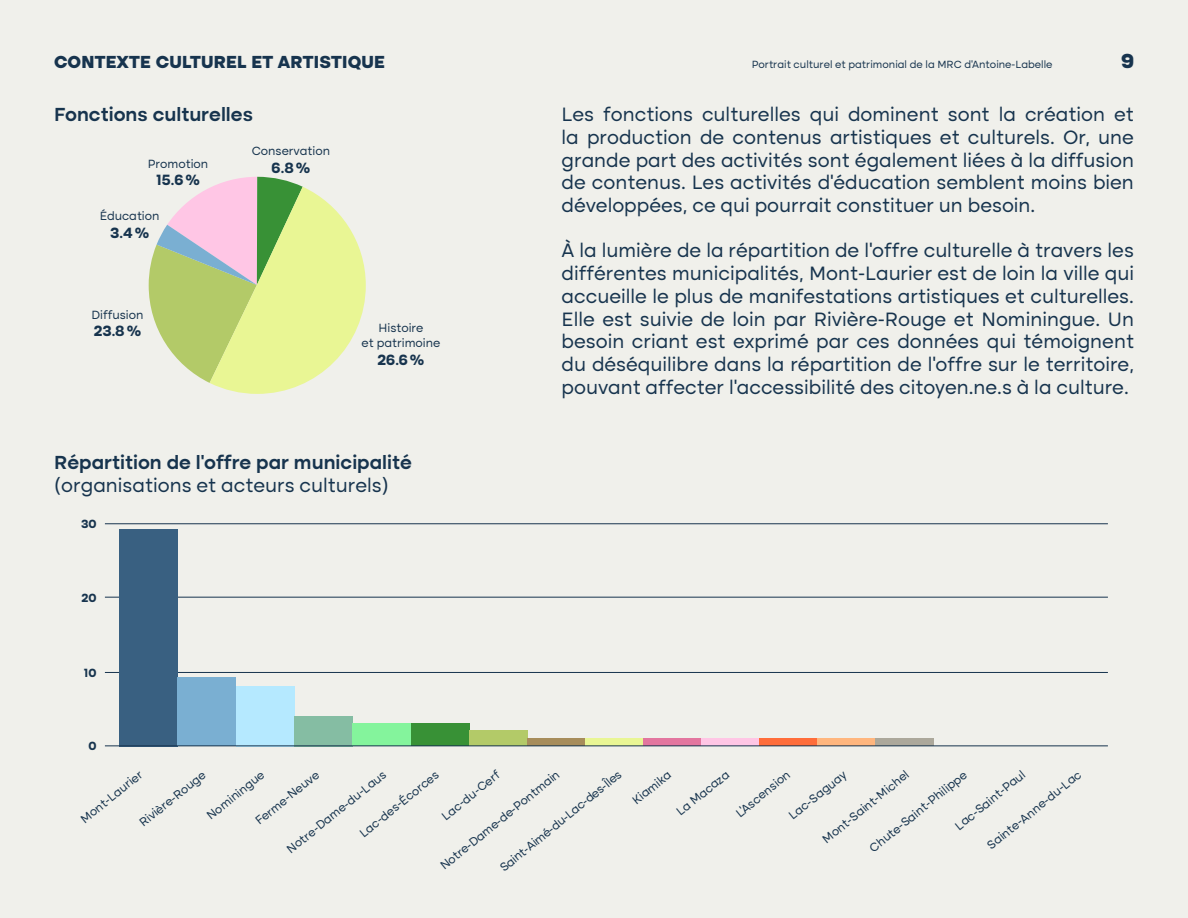
<style>
.page{position:relative;width:1188px;height:918px;background:#f0f0eb}
.page>*{position:absolute;margin:0;border:0;box-sizing:border-box;transform-origin:0 0}
.t1{font:800 21px "Altone";color:#17344e}
.t2{font:19.5px/22.8px "Altone";color:#17344e;text-align:justify}
.t3{font:600 19.5px/22.8px "Altone";color:#17344e}
.t4{font:800 18px "Altone";letter-spacing:.01em;color:#17344e}
.t5{font:700 15px "Altone";color:#17344e}
.t6{font:12px/15px "Altone";color:#17344e;text-align:center}
.t7{font:700 12px "Altone";color:#17344e}
.t8{font:10.5px "Altone";color:#17344e}
.s1{font-weight:400}
</style>
<div class="page">
<svg style="left:149px;top:177px;width:217px;height:217px"></svg>
<hr style="left:105px;top:523px;width:1003px;height:1px;background:#17344e">
<hr style="left:105px;top:597px;width:1003px;height:1px;background:#17344e">
<hr style="left:105px;top:672px;width:1003px;height:1px;background:#17344e">
<div style="left:119px;top:529px;width:58px;height:217px;background:#396081"></div>
<div style="left:177px;top:678px;width:59px;height:68px;background:#7aafd2"></div>
<div style="left:236px;top:686px;width:59px;height:60px;background:#b5e9ff"></div>
<div style="left:295px;top:716px;width:58px;height:30px;background:#85bda3"></div>
<div style="left:353px;top:723px;width:58px;height:23px;background:#84f49c"></div>
<div style="left:411px;top:723px;width:58px;height:23px;background:#389136"></div>
<div style="left:469px;top:731px;width:58px;height:15px;background:#b3ca68"></div>
<div style="left:527px;top:738px;width:58px;height:8px;background:#a78d5b"></div>
<div style="left:585px;top:738px;width:58px;height:8px;background:#e9f694"></div>
<div style="left:643px;top:738px;width:58px;height:8px;background:#e3769f"></div>
<div style="left:701px;top:738px;width:58px;height:8px;background:#ffc6e5"></div>
<div style="left:759px;top:738px;width:59px;height:8px;background:#ff6d3a"></div>
<div style="left:818px;top:738px;width:58px;height:8px;background:#ffb67e"></div>
<div style="left:876px;top:738px;width:58px;height:8px;background:#aca89b"></div>
<hr style="left:105px;top:745px;width:1003px;height:1px;background:#17344e">
<p class="t4" style="left:54px;top:53px;width:332px">CONTEXTE CULTUREL ET ARTISTIQUE</p>
<p class="t8" style="left:752px;top:59px;width:302px">Portrait culturel et patrimonial de la MRC d’Antoine-Labelle</p>
<p class="t1" style="left:1121px;top:51px;width:14px">9</p>
<p class="t3" style="left:54px;top:104px;width:201px">Fonctions culturelles</p>
<p class="t2" style="left:562px;top:104px;width:574px">Les fonctions culturelles qui dominent sont la création et la production de contenus artistiques et culturels. Or, une grande part des activités sont également liées à la diffusion de contenus. Les activités d’éducation semblent moins bien développées, ce qui pourrait constituer un besoin.</p>
<p class="t2" style="left:562px;top:240px;width:574px">À la lumière de la répartition de l’offre culturelle à travers les différentes municipalités, Mont-Laurier est de loin la ville qui accueille le plus de manifestations artistiques et culturelles.<br>Elle est suivie de loin par Rivière-Rouge et Nominingue. Un besoin criant est exprimé par ces données qui témoignent du déséquilibre dans la répartition de l’offre sur le territoire, pouvant affecter l’accessibilité des citoyen.ne.s à la culture.</p>
<p class="t6" style="left:252px;top:144px;width:80px">Conservation</p>
<p class="t6" style="left:148px;top:157px;width:62px">Promotion</p>
<p class="t5" style="left:272px;top:161px;width:40px">6.8%</p>
<p class="t5" style="left:156px;top:174px;width:45px">15.6%</p>
<p class="t6" style="left:100px;top:209px;width:61px">Éducation</p>
<p class="t5" style="left:110px;top:226px;width:40px">3.4%</p>
<p class="t6" style="left:91px;top:308px;width:54px">Diffusion</p>
<p class="t5" style="left:94px;top:324px;width:49px">23.8%</p>
<p class="t6" style="left:362px;top:322px;width:80px">Histoire<br>et patrimoine</p>
<p class="t5" style="left:378px;top:354px;width:48px">26.6%</p>
<p class="t3" style="left:54px;top:452px;width:359px">Répartition de l’offre par municipalité <span class="s1">(organisations et acteurs culturels)</span></p>
<p class="t7" style="left:81px;top:519px;width:17px">30</p>
<p class="t7" style="left:81px;top:592px;width:17px">20</p>
<p class="t7" style="left:84px;top:667px;width:14px">10</p>
<p class="t7" style="left:88px;top:741px;width:10px">0</p>
<p class="t6" style="left:78px;top:815px;width:77px;rotate:-39deg">Mont-Laurier</p>
<p class="t6" style="left:357px;top:829px;width:100px;rotate:-39deg">Lac-des-Écorces</p>
<p class="t6" style="left:439px;top:812px;width:73px;rotate:-39deg">Lac-du-Cerf</p>
<p class="t6" style="left:820px;top:835px;width:109px;rotate:-39deg">Mont-Saint-Michel</p>
<p class="t6" style="left:952px;top:822px;width:88px;rotate:-39deg">Lac-Saint-Paul</p>
<p class="t6" style="left:497px;top:864px;width:154px;rotate:-39deg">Saint-Aimé-du-Lac-des-Îles</p>
<p class="t6" style="left:630px;top:797px;width:48px;rotate:-39deg">Kiamika</p>
<p class="t6" style="left:674px;top:808px;width:66px;rotate:-39deg">La Macaza</p>
<p class="t6" style="left:733px;top:809px;width:67px;rotate:-39deg">L’Ascension</p>
<p class="t6" style="left:786px;top:812px;width:72px;rotate:-39deg">Lac-Saguay</p>
<p class="t6" style="left:867px;top:844px;width:123px;rotate:-39deg">Chute-Saint-Philippe</p>
<p class="t6" style="left:137px;top:819px;width:83px;rotate:-39deg">Rivière-Rouge</p>
<p class="t6" style="left:204px;top:812px;width:72px;rotate:-39deg">Nominingue</p>
<p class="t6" style="left:253px;top:817px;width:80px;rotate:-39deg">Ferme-Neuve</p>
<p class="t6" style="left:984px;top:842px;width:119px;rotate:-39deg">Sainte-Anne-du-Lac</p>
<p class="t6" style="left:284px;top:846px;width:125px;rotate:-39deg">Notre-Dame-du-Laus</p>
<p class="t6" style="left:438px;top:862px;width:151px;rotate:-39deg">Notre-Dame-de-Pontmain</p>
</div>
